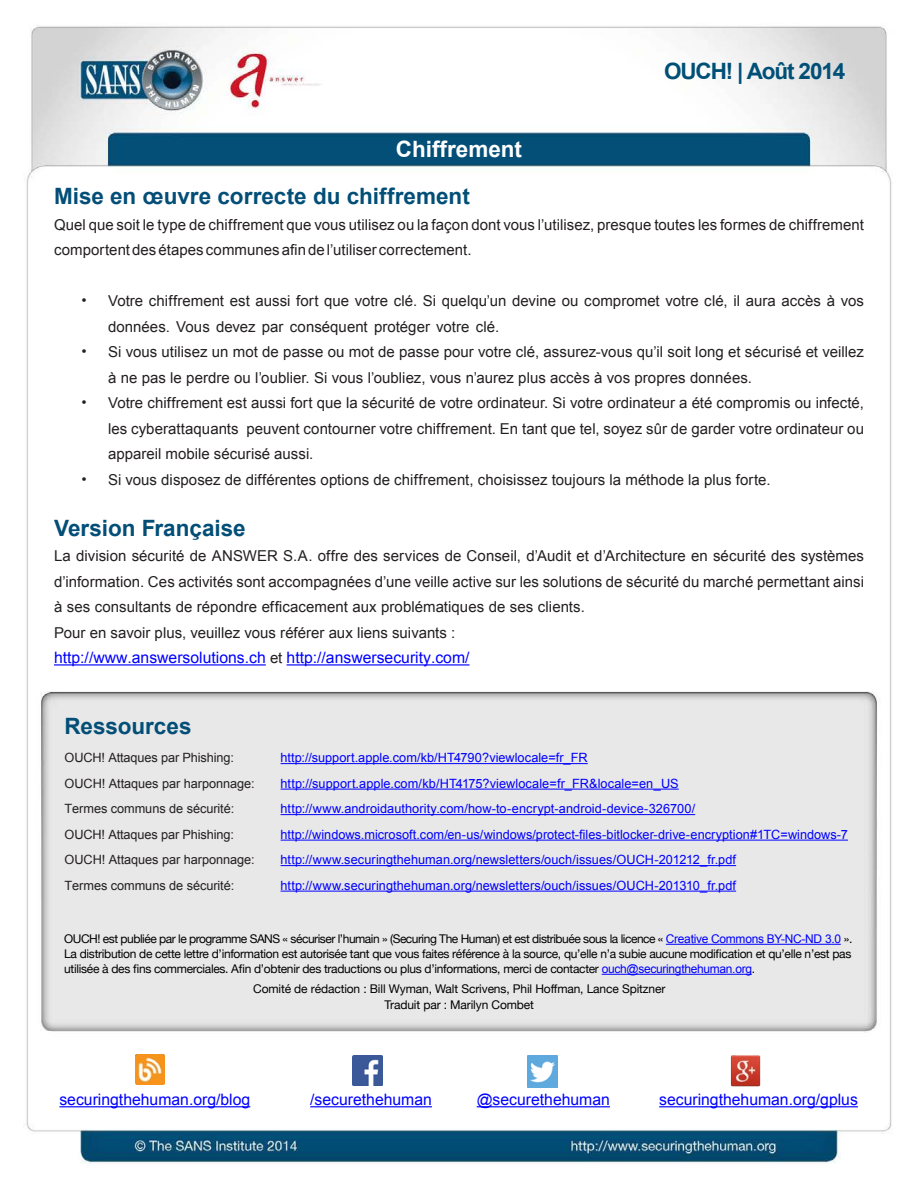
<style>
.page{position:relative;width:918px;height:1188px;background:#fff}
.page>*{position:absolute;margin:0;border:0;box-sizing:border-box;transform-origin:0 0}
.MainText{font:700 22.5px "Arial";color:#024e77}
.t1{font:700 22.5px "Arial";letter-spacing:-.05em;color:#004f77}
.t2{font:700 22.5px "Arial";color:#fff}
.t3{font:16.5px "Helvetica Neue";color:#231f20}
.MainText-2{font:15.75px "Arial";color:#00f}
.MainText-3{font:15px/25.5px "Arial";letter-spacing:.005em;color:#231f20}
.t4{font:12.75px "Arial";letter-spacing:.005em;color:#00f}
.t5{font:12.75px "Arial";letter-spacing:-.005em;color:#231f20}
.t6{font:12px/15px "Helvetica Neue";letter-spacing:-.01em;color:#000;text-align:justify}
.s1{font-size:15px;color:#231f20}
.s2{font-family:"Arial";color:#00f}
</style>
<div class="page">
<img style="left:26px;top:25px;width:866px;height:1139px">
<hr style="left:54px;top:664px;width:212px;height:2px;background:#00f">
<hr style="left:287px;top:664px;width:183px;height:2px;background:#00f">
<hr style="left:666px;top:944px;width:175px;height:1px;background:#00f">
<hr style="left:602px;top:974px;width:150px;height:1px;background:#00f">
<hr style="left:281px;top:763px;width:307px;height:1px;background:#00f">
<hr style="left:281px;top:789px;width:398px;height:1px;background:#00f">
<hr style="left:281px;top:814px;width:414px;height:1px;background:#00f">
<hr style="left:281px;top:840px;width:567px;height:1px;background:#00f">
<hr style="left:281px;top:865px;width:455px;height:1px;background:#00f">
<hr style="left:281px;top:891px;width:455px;height:1px;background:#00f">
<img style="left:135px;top:1054px;width:30px;height:30px">
<hr style="left:59px;top:1106px;width:191px;height:1px;background:#00f">
<img style="left:353px;top:1055px;width:29px;height:30px">
<hr style="left:310px;top:1106px;width:122px;height:1px;background:#00f">
<img style="left:527px;top:1055px;width:30px;height:32px">
<hr style="left:477px;top:1106px;width:133px;height:1px;background:#00f">
<img style="left:730px;top:1054px;width:30px;height:32px">
<hr style="left:659px;top:1106px;width:199px;height:1px;background:#00f">
<h1 class="t2" style="left:396px;top:134px;width:128px">Chiffrement</h1>
<h1 class="t1" style="left:664px;top:56px;width:183px">OUCH! | Août 2014</h1>
<p class="MainText" style="left:54px;top:181px;width:417px">Mise en œuvre correcte du chiffrement</p>
<p class="MainText-3" style="left:54px;top:212px;width:811px">Quel que soit le type de chiffrement que vous utilisez ou la façon dont vous ’l utilisez, presque toutes les formes de chiffrement comportentdesétapescommunesafinde ’l utilisercorrectement.</p>
<p class="MainText-3" style="left:108px;top:288px;width:757px">Votre chiffrement est aussi fort que votre clé. Si quelqu’un devine ou compromet votre clé il, aura accès à vos</p>
<p class="t3" style="left:81px;top:288px;width:7px">•</p>
<p class="t3" style="left:81px;top:339px;width:7px">•</p>
<p class="t3" style="left:81px;top:390px;width:7px">•</p>
<p class="MainText-3" style="left:108px;top:314px;width:393px">données. Vous devez par conséquent protéger votre clé.</p>
<p class="MainText-3" style="left:108px;top:339px;width:757px">Si vous utilisez un mot de passe ou mot de passe pour votre clé, assurez-vous qu i l’ soit long et sécurisé et veillez</p>
<p class="MainText-3" style="left:108px;top:365px;width:646px">à ne pas le perdre ou ’l oublier. Si vous ’l oubliez, vous ’naurez plus accès à vos propres données.</p>
<p class="MainText-3" style="left:108px;top:390px;width:757px">Votre chiffrement est aussi fort que la sécurité de votre ordinateur. Si votre ordinateur a été compromis ou infecté,</p>
<p class="MainText-3" style="left:246px;top:416px;width:619px">peuvent contourner votre chiffrement. En tant que tel, soyez sûr de garder votre ordinateur ou</p>
<p class="MainText-3" style="left:108px;top:416px;width:207px">les cyberattaquants<br>appareil mobile sécurisé aussi.</p>
<p class="MainText-3" style="left:108px;top:467px;width:664px">Si vous disposez de différentes options de chiffrement, choisissez toujours la méthode la plus forte.</p>
<p class="t3" style="left:81px;top:467px;width:7px">•</p>
<p class="MainText" style="left:54px;top:513px;width:193px">Version Française</p>
<p class="MainText-3" style="left:54px;top:543px;width:812px;text-align:justify">La division sécurité de ANSWER S A. . offre des services de Conseil ’d, Audit et ’d Architecture en sécurité des systèmes ’d information. Ces activités sont accompagnées ’d une veille active sur les solutions de sécurité du marché permettant ainsi à ses consultants de répondre efficacement aux problématiques de ses clients.</p>
<p class="MainText-3" style="left:54px;top:620px;width:403px">Pour en savoir plus, veuillez vous référer aux liens suivants :</p>
<p class="MainText-2" style="left:54px;top:647px;width:417px">http://www.answersolutions.ch <span class="s1">et</span> http://answersecurity.com/</p>
<p class="MainText" style="left:65px;top:711px;width:129px">Ressources</p>
<p class="t5" style="left:65px;top:749px;width:171px">OUCH! Attaques par Phishing:</p>
<p class="t4" style="left:281px;top:749px;width:309px">http://support.apple.com/kb/HT4790?viewlocale= _f r FR</p>
<p class="t5" style="left:65px;top:775px;width:192px">OUCH! Attaques par harponnage:</p>
<p class="t4" style="left:281px;top:775px;width:400px">http://support.apple.com/kb/HT4175?viewlocale= _f r FR&amp;locale=en_US</p>
<p class="t5" style="left:65px;top:800px;width:171px">Termes communs de sécurité:</p>
<p class="t4" style="left:281px;top:800px;width:416px">http://www.androidauthority.com/how-to-encrypt-android-device-326700/</p>
<p class="t5" style="left:65px;top:826px;width:171px">OUCH! Attaques par Phishing:</p>
<p class="t4" style="left:281px;top:826px;width:569px">http://windows.microsoft.com/en-us/windows/protect-files-bitlocker-drive-encryption#1TC=windows-7</p>
<p class="t5" style="left:65px;top:851px;width:192px">OUCH! Attaques par harponnage:</p>
<p class="t4" style="left:281px;top:851px;width:457px">http://www.securingthehuman.org/newsletters/ouch/issues/OUCH-201212_ .f r pdf</p>
<p class="t5" style="left:65px;top:877px;width:171px">Termes communs de sécurité:</p>
<p class="t4" style="left:281px;top:877px;width:457px">http://www.securingthehuman.org/newsletters/ouch/issues/OUCH-201310_ .f r pdf</p>
<p class="t6" style="left:64px;top:932px;width:790px">OUCH! est publiée par le programme SANS « sécuriser ’l humain » (Securing The Human) et est distribuée sous la licence « <span class="s2">Creative Commons BY-NC-ND 3.0</span> .« La distribution de cette lettre ’d information est autorisée tant que vous faites référence à la source, qu’elle a’n subie aucune modification et qu’elle ’n est pas utilisée à des fins commerciales. Afin ’d obtenir des traductions ou plus ’d informations, merci de contacter <span class="s2">ouch@securingthehuman.org</span>.</p>
<p class="t6" style="left:253px;top:981px;width:414px">Comité de rédaction : Bill Wyman, Walt Scrivens, Phil Hoffman, Lance Spitzner</p>
<p class="t6" style="left:385px;top:998px;width:151px">Traduit par : Marilyn Combet</p>
<p class="MainText-2" style="left:59px;top:1089px;width:192px">securingthehuman.org/blog</p>
<p class="MainText-2" style="left:310px;top:1089px;width:123px">/securethehuman</p>
<p class="MainText-2" style="left:477px;top:1089px;width:135px">@securethehuman</p>
<p class="MainText-2" style="left:659px;top:1089px;width:200px">securingthehuman.org/gplus</p>
</div>
